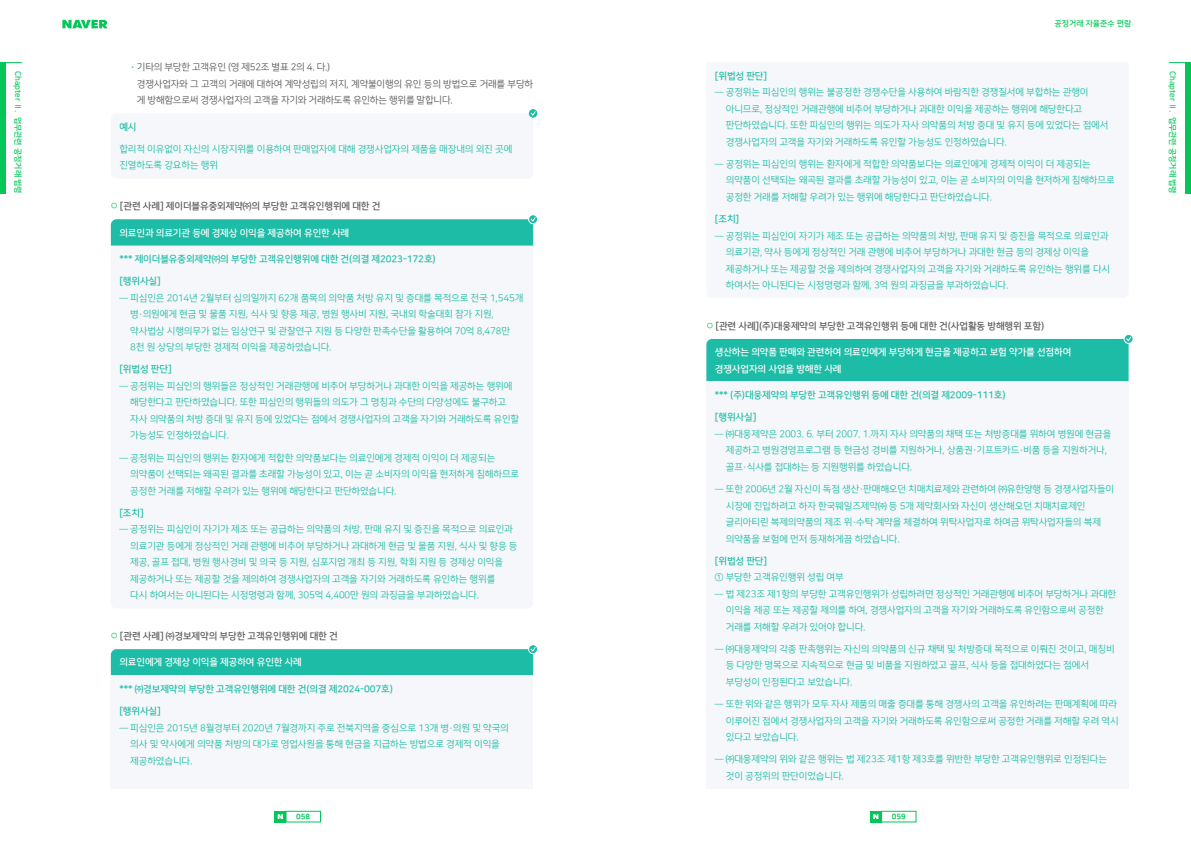
<style>
.page{position:relative;width:1191px;height:842px;background:#fff}
.page>*{position:absolute;margin:0;border:0;box-sizing:border-box;transform-origin:0 0}
.t1{font:9.5px/16.5px "Nanum Square R";letter-spacing:-.01em;color:#1dbca6}
.t2{font:9.5px "Nanum Square B";letter-spacing:-.01em;color:#1dbca6}
.t3{font:9.5px/16.5px "Nanum Square R";letter-spacing:-.02em;color:#595757}
.t4{font:9.5px/16.5px "Nanum Square B";letter-spacing:-.01em;color:#fff}
.본문_이후공백2{font:9.5px "Nanum Square B";letter-spacing:-.01em;color:#595757}
.t5{font:8px "Nanum Square B";color:#03c759}
.t6{font:7.5px "Nanum Square EB";color:#03c759}
.s1{font-family:"Nanum Square EB";color:#03c759}
.s2{font-family:"Nanum Square EB";font-size:7.6px;color:#03c759}
</style>
<div class="page">
<svg style="left:62px;top:20px;width:46px;height:8px"></svg>
<div style="left:286px;top:811px;width:35px;height:11px;border:1px solid #03c759"></div>
<div style="left:275px;top:811px;width:11px;height:11px;background:#03c759"></div>
<svg style="left:278px;top:814px;width:5px;height:5px"></svg>
<div style="left:881px;top:811px;width:35px;height:11px;border:1px solid #03c759"></div>
<div style="left:870px;top:811px;width:11px;height:11px;background:#03c759"></div>
<svg style="left:873px;top:814px;width:5px;height:5px"></svg>
<div style="left:1185px;top:62px;width:6px;height:131px;background:#03c759"></div>
<svg style="left:1168px;top:62px;width:17px;height:1px"></svg>
<div style="left:0;top:62px;width:6px;height:131px;background:#03c759"></div>
<svg style="left:6px;top:62px;width:16px;height:1px"></svg>
<div style="left:528px;top:214px;width:10px;height:10px;border:1px solid #fff;border-radius:50%"></div>
<svg style="left:111px;top:217px;width:425px;height:29px;background:#32c2ae"></svg>
<svg style="left:529px;top:109px;width:8px;height:9px"></svg>
<div style="left:111px;top:676px;width:422px;height:113px;background:#f5f7fa"></div>
<div style="left:528px;top:644px;width:10px;height:10px;border:1px solid #fff;border-radius:50%"></div>
<svg style="left:111px;top:646px;width:425px;height:30px;background:#3dc5b2"></svg>
<div style="left:706px;top:382px;width:422px;height:407px;background:#f5f7fa"></div>
<div style="left:1124px;top:334px;width:9px;height:9px;background:#f6fcfb;border-radius:50%"></div>
<div style="left:1123px;top:334px;width:10px;height:10px;border:1px solid #fff;border-radius:50%"></div>
<svg style="left:706px;top:336px;width:425px;height:45px;background:#2cc0ac"></svg>
<p class="t5" style="left:1054px;top:20px;width:78px">공정거래 자율준수 편람</p>
<p class="t3" style="left:131px;top:59px;width:201px"><span class="s1">·</span> 기타의 부당한 고객유인 (영 제52조 별표 2의 4. 다.)</p>
<p class="t3" style="left:137px;top:76px;width:398px">경쟁사업자와 그 고객의 거래에 대하여 계약성립의 저지, 계약불이행의 유인 등의 방법으로 거래를 부당하 게 방해함으로써 경쟁사업자의 고객을 자기와 거래하도록 유인하는 행위를 말합니다.</p>
<p class="t2" style="left:715px;top:71px;width:54px">[위법성 판단]</p>
<p class="t1" style="left:726px;top:84px;width:384px;text-indent:-11px">━ 공정위는 피심인의 행위는 불공정한 경쟁수단을 사용하여 바람직한 경쟁질서에 부합하는 관행이 아니므로, 정상적인 거래관행에 비추어 부당하거나 과대한 이익을 제공하는 행위에 해당한다고 판단하였습니다. 또한 피심인의 행위는 의도가 자사 의약품의 처방 증대 및 유지 등에 있었다는 점에서 경쟁사업자의 고객을 자기와 거래하도록 유인할 가능성도 인정하였습니다.</p>
<p class="t1" style="left:726px;top:156px;width:390px;text-indent:-11px">━ 공정위는 피심인의 행위는 환자에게 적합한 의약품보다는 의료인에게 경제적 이익이 더 제공되는 의약품이 선택되는 왜곡된 결과를 초래할 가능성이 있고, 이는 곧 소비자의 이익을 현저하게 침해하므로 공정한 거래를 저해할 우려가 있는 행위에 해당한다고 판단하였습니다.</p>
<p class="t2" style="left:715px;top:214px;width:26px">[조치]</p>
<p class="t1" style="left:726px;top:227px;width:386px;text-indent:-11px">━ 공정위는 피심인이 자기가 제조 또는 공급하는 의약품의 처방, 판매 유지 및 증진을 목적으로 의료인과 의료기관, 약사 등에게 정상적인 거래 관행에 비추어 부당하거나 과대한 현금 등의 경제상 이익을 제공하거나 또는 제공할 것을 제의하여 경쟁사업자의 고객을 자기와 거래하도록 유인하는 행위를 다시 하여서는 아니된다는 시정명령과 함께, 3억 원의 과징금을 부과하였습니다.</p>
<p class="본문_이후공백2" style="left:706px;top:321px;width:339px"><span class="s2">○</span> [관련 사례](주)대웅제약의 부당한 고객유인행위 등에 대한 건(사업활동 방해행위 포함)</p>
<p class="t4" style="left:715px;top:344px;width:358px">생산하는 의약품 판매와 관련하여 의료인에게 부당하게 현금을 제공하고 보험 약가를 선점하여 경쟁사업자의 사업을 방해한 사례</p>
<p class="t2" style="left:715px;top:390px;width:292px">*** (주)대웅제약의 부당한 고객유인행위 등에 대한 건(의결 제2009-111호)</p>
<p class="t2" style="left:715px;top:412px;width:43px">[행위사실]</p>
<p class="t1" style="left:726px;top:426px;width:387px;text-indent:-11px">━ ㈜대웅제약은 2003. 6. 부터 2007. 1.까지 자사 의약품의 채택 또는 처방증대를 위하여 병원에 현금을 제공하고 병원경영프로그램 등 현금성 경비를 지원하거나, 상품권·기프트카드·비품 등을 지원하거나, 골프·식사를 접대하는 등 지원행위를 하였습니다.</p>
<p class="t1" style="left:726px;top:481px;width:390px;text-indent:-11px">━ 또한 2006년 2월 자신이 독점 생산·판매해오던 치매치료제와 관련하여 ㈜유한양행 등 경쟁사업자들이 시장에 진입하려고 하자 한국웨일즈제약㈜ 등 5개 제약회사와 자신이 생산해오던 치매치료제인 글리아티린 복제의약품의 제조 위·수탁 계약을 체결하여 위탁사업자로 하여금 위탁사업자들의 복제 의약품을 보험에 먼저 등재하게끔 하였습니다.</p>
<p class="t2" style="left:715px;top:556px;width:54px">[위법성 판단]</p>
<p class="t1" style="left:715px;top:569px;width:130px">① 부당한 고객유인행위 성립 여부</p>
<p class="t1" style="left:726px;top:586px;width:392px;text-indent:-11px">━ 법 제23조 제1항의 부당한 고객유인행위가 성립하려면 정상적인 거래관행에 비추어 부당하거나 과대한 이익을 제공 또는 제공할 제의를 하여, 경쟁사업자의 고객을 자기와 거래하도록 유인함으로써 공정한 거래를 저해할 우려가 있어야 합니다.</p>
<p class="t1" style="left:726px;top:641px;width:390px;text-indent:-11px">━ ㈜대웅제약의 각종 판촉행위는 자신의 의약품의 신규 채택 및 처방증대 목적으로 이뤄진 것이고, 매칭비 등 다양한 명목으로 지속적으로 현금 및 비품을 지원하였고 골프, 식사 등을 접대하였다는 점에서 부당성이 인정된다고 보았습니다.</p>
<p class="t1" style="left:726px;top:696px;width:394px;text-indent:-11px">━ 또한 위와 같은 행위가 모두 자사 제품의 매출 증대를 통해 경쟁사의 고객을 유인하려는 판매계획에 따라 이루어진 점에서 경쟁사업자의 고객을 자기와 거래하도록 유인함으로써 공정한 거래를 저해할 우려 역시 있다고 보았습니다.</p>
<p class="t1" style="left:726px;top:751px;width:383px;text-indent:-11px">━ ㈜대웅제약의 위와 같은 행위는 법 제23조 제1항 제3호를 위반한 부당한 고객유인행위로 인정된다는 것이 공정위의 판단이었습니다.</p>
<p class="t5" style="left:22px;top:71px;width:124px;rotate:90deg">Chapter Ⅱ. 업무관련 공정거래 법령</p>
<p class="t5" style="left:1177px;top:71px;width:124px;rotate:90deg">Chapter Ⅱ. 업무관련 공정거래 법령</p>
<p class="t4" style="left:119px;top:224px;width:231px">의료인과 의료기관 등에 경제상 이익을 제공하여 유인한 사례</p>
<p class="t2" style="left:119px;top:254px;width:318px">*** 제이더블유중외제약㈜의 부당한 고객유인행위에 대한 건(의결 제2023-172호)</p>
<p class="t2" style="left:119px;top:276px;width:43px">[행위사실]</p>
<p class="t1" style="left:130px;top:290px;width:394px;text-indent:-11px">━ 피심인은 2014년 2월부터 심의일까지 62개 품목의 의약품 처방 유지 및 증대를 목적으로 전국 1,545개 병·의원에게 현금 및 물품 지원, 식사 및 향응 제공, 병원 행사비 지원, 국내외 학술대회 참가 지원, 약사법상 시행의무가 없는 임상연구 및 관찰연구 지원 등 다양한 판촉수단을 활용하여 70억 8,478만 8천 원 상당의 부당한 경제적 이익을 제공하였습니다.</p>
<p class="t2" style="left:119px;top:364px;width:54px">[위법성 판단]</p>
<p class="t1" style="left:130px;top:378px;width:390px;text-indent:-11px">━ 공정위는 피심인의 행위들은 정상적인 거래관행에 비추어 부당하거나 과대한 이익을 제공하는 행위에 해당한다고 판단하였습니다. 또한 피심인의 행위들의 의도가 그 명칭과 수단의 다양성에도 불구하고 자사 의약품의 처방 증대 및 유지 등에 있었다는 점에서 경쟁사업자의 고객을 자기와 거래하도록 유인할 가능성도 인정하였습니다.</p>
<p class="t1" style="left:130px;top:450px;width:390px;text-indent:-11px">━ 공정위는 피심인의 행위는 환자에게 적합한 의약품보다는 의료인에게 경제적 이익이 더 제공되는 의약품이 선택되는 왜곡된 결과를 초래할 가능성이 있고, 이는 곧 소비자의 이익을 현저하게 침해하므로 공정한 거래를 저해할 우려가 있는 행위에 해당한다고 판단하였습니다.</p>
<p class="t2" style="left:119px;top:508px;width:26px">[조치]</p>
<p class="t1" style="left:130px;top:521px;width:389px;text-indent:-11px">━ 공정위는 피심인이 자기가 제조 또는 공급하는 의약품의 처방, 판매 유지 및 증진을 목적으로 의료인과 의료기관 등에게 정상적인 거래 관행에 비추어 부당하거나 과대하게 현금 및 물품 지원, 식사 및 향응 등 제공, 골프 접대, 병원 행사경비 및 의국 등 지원, 심포지엄 개최 등 지원, 학회 지원 등 경제상 이익을 제공하거나 또는 제공할 것을 제의하여 경쟁사업자의 고객을 자기와 거래하도록 유인하는 행위를<br>다시 하여서는 아니된다는 시정명령과 함께, 305억 4,400만 원의 과징금을 부과하였습니다.</p>
<p class="t2" style="left:119px;top:122px;width:19px">예시</p>
<p class="t1" style="left:119px;top:141px;width:394px">합리적 이유없이 자신의 시장지위를 이용하여 판매업자에 대해 경쟁사업자의 제품을 매장내의 외진 곳에 진열하도록 강요하는 행위</p>
<p class="본문_이후공백2" style="left:111px;top:201px;width:271px"><span class="s2">○</span> [관련 사례] 제이더블유중외제약㈜의 부당한 고객유인행위에 대한 건</p>
<p class="본문_이후공백2" style="left:111px;top:631px;width:228px"><span class="s2">○</span> [관련 사례] ㈜경보제약의 부당한 고객유인행위에 대한 건</p>
<p class="t4" style="left:119px;top:654px;width:184px">의료인에게 경제상 이익을 제공하여 유인한 사례</p>
<p class="t2" style="left:119px;top:684px;width:275px">*** ㈜경보제약의 부당한 고객유인행위에 대한 건(의결 제2024-007호)</p>
<p class="t2" style="left:119px;top:706px;width:43px">[행위사실]</p>
<p class="t1" style="left:130px;top:720px;width:380px;text-indent:-11px">━ 피심인은 2015년 8월경부터 2020년 7월경까지 주로 전북지역을 중심으로 13개 병·의원 및 약국의 의사 및 약사에게 의약품 처방의 대가로 영업사원을 통해 현금을 지급하는 방법으로 경제적 이익을 제공하였습니다.</p>
<p class="t6" style="left:296px;top:812px;width:15px">058</p>
<p class="t6" style="left:891px;top:812px;width:15px">059</p>
</div>
